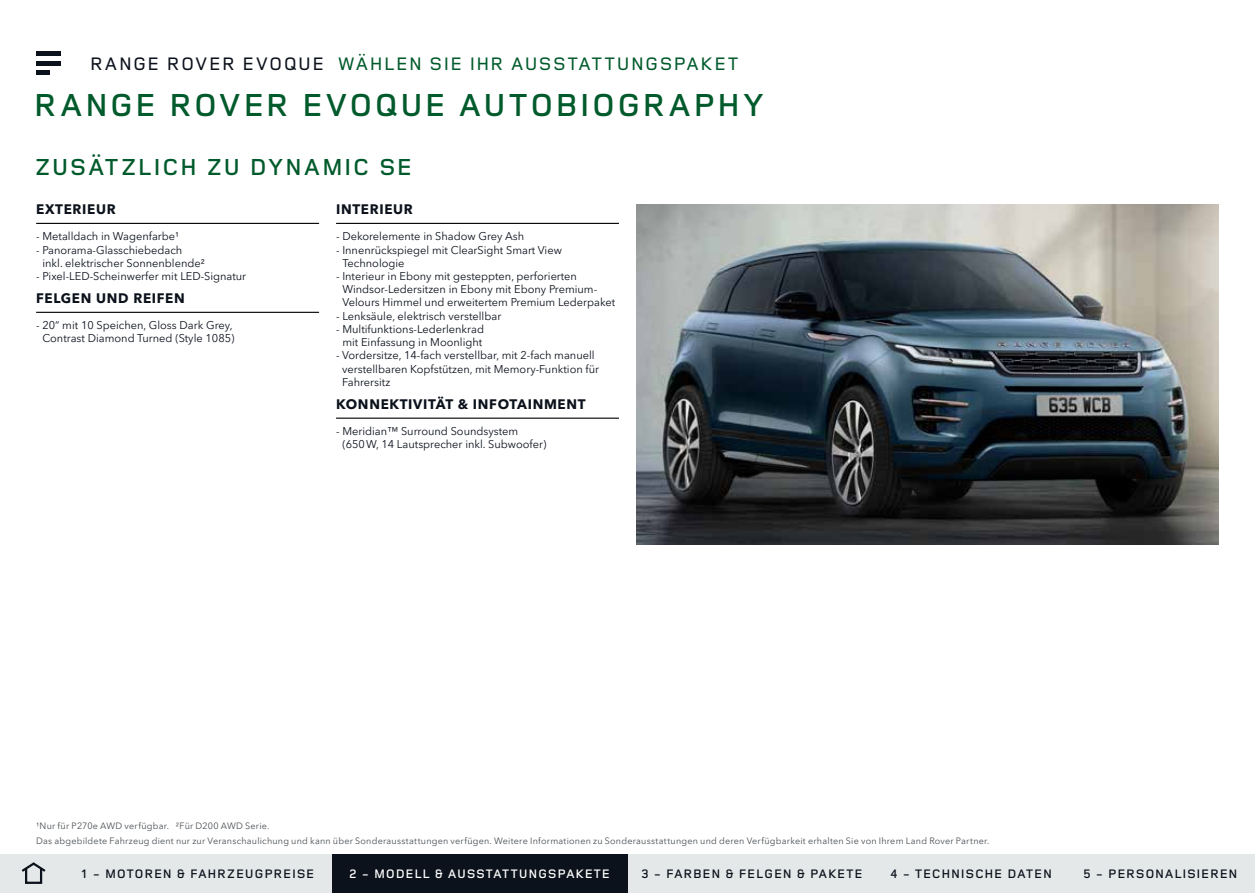
<style>
.page{position:relative;width:1255px;height:893px;background:#fff}
.page>*{position:absolute;margin:0;border:0;box-sizing:border-box;transform-origin:0 0}
.t1{font:600 33px "Land Rover Wide";color:#005a2b}
.t2{font:600 24px "Land Rover Wide";color:#005a2b}
.t3{font:500 18.75px "Land Rover Wide";color:#005a2b}
.t4{font:700 13.5px "Avenir Next W1 G";letter-spacing:.05em;color:#0c121c}
.t5{font:600 12.75px "Land Rover Wide";color:#0c121c}
.t6{font:600 12.75px "Land Rover Wide";color:#fff}
.t7{font:10.95px/13.2px "Avenir Next W1 G";color:#0c121c}
.t8{font:9px/15px "Avenir Next W1 G";letter-spacing:.025em;color:#4a4f54}
.s1{color:#0c121c}
</style>
<div class="page">
<img style="left:636px;top:204px;width:582px;height:340px">
<svg style="left:36px;top:55px;width:24px;height:16px"></svg>
<hr style="left:36px;top:51px;width:24px;height:4px;background:#0c121c">
<hr style="left:36px;top:61px;width:24px;height:4px;background:#0c121c">
<hr style="left:36px;top:71px;width:14px;height:4px;background:#0c121c">
<div style="left:0;top:855px;width:64px;height:38px;background:#e4e8e8"></div>
<svg style="left:21px;top:862px;width:25px;height:11px"></svg>
<div style="left:25px;top:867px;width:17px;height:17px;border:2px solid #0c121c"></div>
<div style="left:64px;top:855px;width:268px;height:38px;background:#e4e8e8"></div>
<div style="left:627px;top:855px;width:249px;height:38px;background:#e4e8e8"></div>
<div style="left:876px;top:855px;width:189px;height:38px;background:#e4e8e8"></div>
<div style="left:1065px;top:855px;width:189px;height:38px;background:#e4e8e8"></div>
<div style="left:332px;top:855px;width:295px;height:38px;background:#0c121c"></div>
<hr style="left:36px;top:223px;width:283px;height:1px;background:#000">
<hr style="left:36px;top:312px;width:283px;height:1px;background:#000">
<hr style="left:336px;top:223px;width:283px;height:1px;background:#000">
<hr style="left:336px;top:418px;width:283px;height:1px;background:#000">
<h3 class="t3" style="left:89px;top:50px;width:651px"><span class="s1">RANGE ROVER EVOQUE</span> WÄHLEN SIE IHR AUSSTATTUNGSPAKET</h3>
<h1 class="t1" style="left:33px;top:82px;width:733px">RANGE ROVER EVOQUE AUTOBIOGRAPHY</h1>
<h2 class="t2" style="left:34px;top:150px;width:380px">ZUSÄTZLICH ZU DYNAMIC SE</h2>
<p class="t4" style="left:36px;top:199px;width:81px">EXTERIEUR</p>
<p class="t7" style="left:36px;top:229px;width:145px">- Metalldach in Wagenfarbe1</p>
<p class="t7" style="left:42px;top:242px;width:164px;text-indent:-6px">- Panorama-Glasschiebedach inkl. elektrischer Sonnenblende2</p>
<p class="t7" style="left:36px;top:269px;width:211px">- Pixel-LED-Scheinwerfer mit LED-Signatur</p>
<p class="t4" style="left:36px;top:288px;width:150px">FELGEN UND REIFEN</p>
<p class="t7" style="left:36px;top:318px;width:200px;text-align:center">- 20“ mit 10 Speichen, Gloss Dark Grey,<br>Contrast Diamond Turned (Style 1085)</p>
<p class="t4" style="left:336px;top:199px;width:78px">INTERIEUR</p>
<p class="t7" style="left:336px;top:229px;width:190px">- Dekorelemente in Shadow Grey Ash</p>
<p class="t7" style="left:342px;top:242px;width:221px;text-indent:-6px">- Innenrückspiegel mit ClearSight Smart View<br>Technologie</p>
<p class="t7" style="left:342px;top:269px;width:274px;text-indent:-6px">- Interieur in Ebony mit gesteppten, perforierten<br>Windsor-Ledersitzen in Ebony mit Ebony Premium-<br>Velours Himmel und erweitertem Premium Lederpaket</p>
<p class="t7" style="left:336px;top:308px;width:167px">- Lenksäule, elektrisch verstellbar</p>
<p class="t7" style="left:336px;top:321px;width:149px;text-align:center">- Multifunktions-Lederlenkrad mit Einfassung in Moonlight</p>
<p class="t7" style="left:342px;top:348px;width:258px;text-indent:-6px">- Vordersitze, 14-fach verstellbar, mit 2-fach manuell verstellbaren Kopfstützen, mit Memory-Funktion für<br>Fahrersitz</p>
<p class="t4" style="left:336px;top:394px;width:251px">KONNEKTIVITÄT &amp; INFOTAINMENT</p>
<p class="t7" style="left:342px;top:424px;width:205px;text-indent:-6px">- Meridian™ Surround Soundsystem (650W, 14 Lautsprecher inkl. Subwoofer)</p>
<p class="t8" style="left:36px;top:817px;width:954px">1Nur für P270e AWD verfügbar. 2Für D200 AWD Serie.<br>Das abgebildete Fahrzeug dient nur zur Veranschaulichung und kann über Sonderausstattungen verfügen. Weitere Informationen zu Sonderausstattungen und deren Verfügbarkeit erhalten Sie von Ihrem Land Rover Partner.</p>
<p class="t5" style="left:81px;top:865px;width:235px">1 - MOTOREN &amp; FAHRZEUGPREISE</p>
<p class="t6" style="left:349px;top:865px;width:263px">2 - MODELL &amp; AUSSTATTUNGSPAKETE</p>
<p class="t5" style="left:640px;top:865px;width:224px">3 - FARBEN &amp; FELGEN &amp; PAKETE</p>
<p class="t5" style="left:889px;top:865px;width:164px">4 - TECHNISCHE DATEN</p>
<p class="t5" style="left:1082px;top:865px;width:156px">5 - PERSONALISIEREN</p>
</div>
